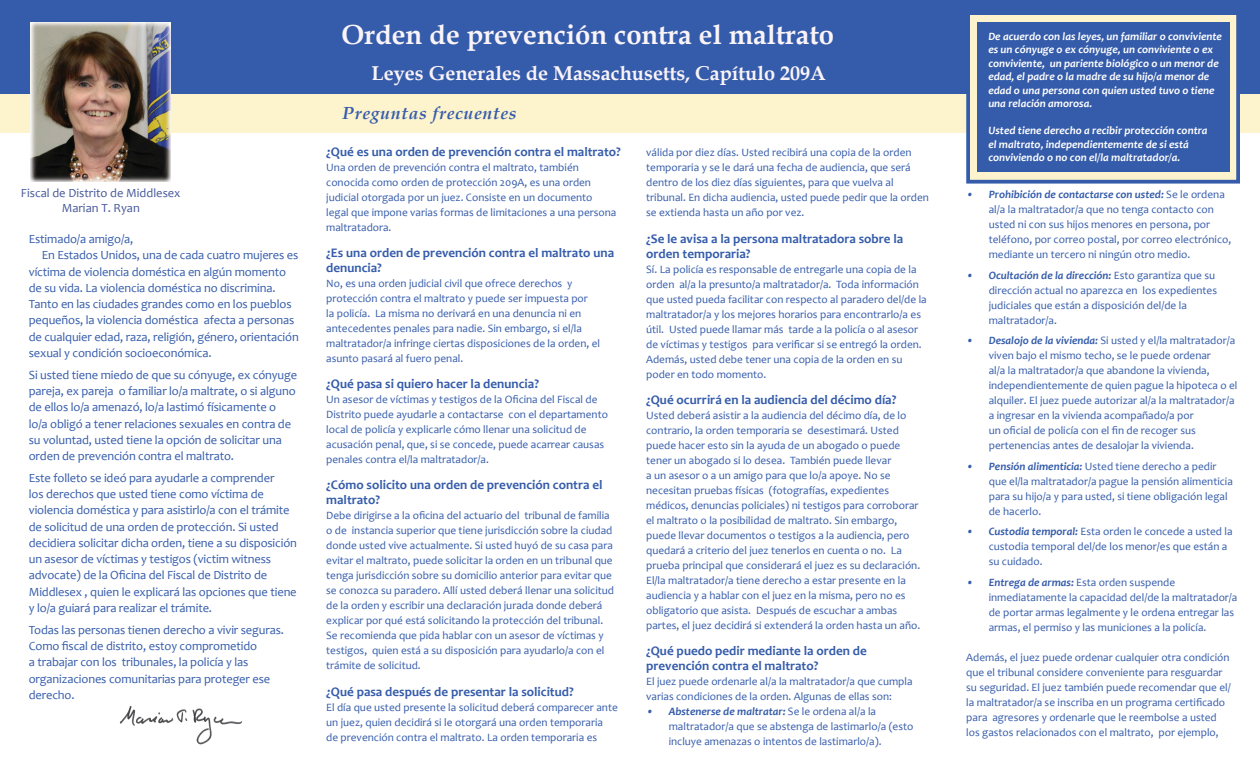
<style>
.page{position:relative;width:1260px;height:765px;background:#fff}
.page>*{position:absolute;margin:0;border:0;box-sizing:border-box;transform-origin:0 0}
.t1{font:700 27.5px "Book Antiqua";color:#faf4f8}
.t2{font:700 20px "Book Antiqua";color:#faf4f8}
.t3{font:italic 700 17.5px "Book Antiqua";letter-spacing:.04em;color:#355caa}
.t4{font:700 13.12px/15px "Candara";color:#355caa}
.t5{font:12.5px/16.2px "Candara";letter-spacing:-.01em;color:#355caa}
.t6{font:12.5px "Candara";color:#465899}
.t7{font:11.25px/15px "Candara";color:#355caa}
.t8{font:italic 700 11.25px/13.5px "Candara";color:#fff}
.s1{font-weight:700;font-style:italic}
</style>
<div class="page">
<div style="left:0;top:92px;width:1260px;height:40px;background:#fdf3cd"></div>
<div style="left:0;top:0;width:1260px;height:93px;background:#355caa"></div>
<div style="left:966px;top:11px;width:274px;height:173px;background:#fdf3cd;border:4px solid #355caa"></div>
<div style="left:977px;top:22px;width:253px;height:150px;background:#355caa"></div>
<img style="left:119px;top:705px;width:124px;height:40px">
<img style="left:31px;top:22px;width:139px;height:159px">
<p class="t6" style="left:21px;top:185px;width:161px">Fiscal de Distrito de Middlesex</p>
<p class="t6" style="left:62px;top:200px;width:80px">Marian T. Ryan</p>
<p class="t5" style="left:29px;top:231px;width:106px">Estimado/a amigo/a,</p>
<p class="t5" style="left:29px;top:247px;width:272px;text-indent:13px">En Estados Unidos, una de cada cuatro mujeres es víctima de violencia doméstica en algún momento de su vida. La violencia doméstica no discrimina.<br>Tanto en las ciudades grandes como en los pueblos pequeños, la violencia doméstica afecta a personas de cualquier edad, raza, religión, género, orientación sexual y condición socioeconómica.</p>
<p class="t5" style="left:29px;top:367px;width:270px">Si usted tiene miedo de que su cónyuge, ex cónyuge pareja, ex pareja o familiar lo/a maltrate, o si alguno de ellos lo/a amenazó, lo/a lastimó físicamente o lo/a obligó a tener relaciones sexuales en contra de su voluntad, usted tiene la opción de solicitar una orden de prevención contra el maltrato.</p>
<p class="t5" style="left:29px;top:470px;width:270px">Este folleto se ideó para ayudarle a comprender<br>los derechos que usted tiene como víctima de violencia doméstica y para asistirlo/a con el trámite de solicitud de una orden de protección. Si usted decidiera solicitar dicha orden, tiene a su disposición un asesor de víctimas y testigos (victim witness advocate) de la Oficina del Fiscal de Distrito de Middlesex , quien le explicará las opciones que tiene y lo/a guiará para realizar el trámite.</p>
<p class="t5" style="left:29px;top:622px;width:257px">Todas las personas tienen derecho a vivir seguras.<br>Como fiscal de distrito, estoy comprometido<br>a trabajar con los tribunales, la policía y las organizaciones comunitarias para proteger ese derecho.</p>
<p class="t1" style="left:341px;top:16px;width:494px">Orden de prevención contra el maltrato</p>
<p class="t2" style="left:371px;top:60px;width:456px">Leyes Generales de Massachusetts, Capítulo 209A</p>
<p class="t3" style="left:343px;top:101px;width:176px">Preguntas frecuentes</p>
<p class="t7" style="left:646px;top:145px;width:284px">válida por diez días. Usted recibirá una copia de la orden temporaria y se le dará una fecha de audiencia, que será dentro de los diez días siguientes, para que vuelva al tribunal. En dicha audiencia, usted puede pedir que la orden se extienda hasta un año por vez.</p>
<p class="t4" style="left:646px;top:231px;width:259px">¿Se le avisa a la persona maltratadora sobre la orden temporaria?</p>
<p class="t7" style="left:646px;top:261px;width:282px">Sí. La policía es responsable de entregarle una copia de la orden al/a la presunto/a maltratador/a. Toda información que usted pueda facilitar con respecto al paradero del/de la maltratador/a y los mejores horarios para encontrarlo/a es útil. Usted puede llamar más tarde a la policía o al asesor de víctimas y testigos para verificar si se entregó la orden.<br>Además, usted debe tener una copia de la orden en su poder en todo momento.</p>
<p class="t4" style="left:646px;top:392px;width:252px">¿Qué ocurrirá en la audiencia del décimo día?</p>
<p class="t7" style="left:646px;top:408px;width:276px">Usted deberá asistir a la audiencia del décimo día, de lo contrario, la orden temporaria se desestimará. Usted puede hacer esto sin la ayuda de un abogado o puede tener un abogado si lo desea. También puede llevar<br>a un asesor o a un amigo para que lo/a apoye. No se necesitan pruebas físicas (fotografías, expedientes médicos, denuncias policiales) ni testigos para corroborar el maltrato o la posibilidad de maltrato. Sin embargo, puede llevar documentos o testigos a la audiencia, pero quedará a criterio del juez tenerlos en cuenta o no. La prueba principal que considerará el juez es su declaración.<br>El/la maltratador/a tiene derecho a estar presente en la audiencia y a hablar con el juez en la misma, pero no es obligatorio que asista. Después de escuchar a ambas partes, el juez decidirá si extenderá la orden hasta un año.</p>
<p class="t4" style="left:646px;top:643px;width:222px">¿Qué puedo pedir mediante la orden de prevención contra el maltrato?</p>
<p class="t7" style="left:646px;top:674px;width:268px">El juez puede ordenarle al/a la maltratador/a que cumpla varias condiciones de la orden. Algunas de ellas son:</p>
<p class="t7" style="left:669px;top:704px;width:246px;text-indent:-22px"><span class="s1">• Abstenerse de maltratar:</span> Se le ordena al/a la maltratador/a que se abstenga de lastimarlo/a (esto incluye amenazas o intentos de lastimarlo/a).</p>
<p class="t4" style="left:326px;top:144px;width:296px">¿Qué es una orden de prevención contra el maltrato?</p>
<p class="t7" style="left:326px;top:159px;width:292px">Una orden de prevención contra el maltrato, también conocida como orden de protección 209A, es una orden judicial otorgada por un juez. Consiste en un documento legal que impone varias formas de limitaciones a una persona maltratadora.</p>
<p class="t4" style="left:326px;top:245px;width:289px">¿Es una orden de prevención contra el maltrato una denuncia?</p>
<p class="t7" style="left:326px;top:276px;width:275px">No, es una orden judicial civil que ofrece derechos y protección contra el maltrato y puede ser impuesta por<br>la policía. La misma no derivará en una denuncia ni en antecedentes penales para nadie. Sin embargo, si el/la maltratador/a infringe ciertas disposiciones de la orden, el asunto pasará al fuero penal.</p>
<p class="t4" style="left:326px;top:376px;width:214px">¿Qué pasa si quiero hacer la denuncia?</p>
<p class="t7" style="left:326px;top:392px;width:283px">Un asesor de víctimas y testigos de la Oficina del Fiscal de Distrito puede ayudarle a contactarse con el departamento local de policía y explicarle cómo llenar una solicitud de acusación penal, que, si se concede, puede acarrear causas penales contra el/la maltratador/a.</p>
<p class="t4" style="left:326px;top:477px;width:278px">¿Cómo solicito una orden de prevención contra el maltrato?</p>
<p class="t7" style="left:326px;top:508px;width:289px">Debe dirigirse a la oficina del actuario del tribunal de familia o de instancia superior que tiene jurisdicción sobre la ciudad donde usted vive actualmente. Si usted huyó de su casa para evitar el maltrato, puede solicitar la orden en un tribunal que tenga jurisdicción sobre su domicilio anterior para evitar que se conozca su paradero. Allí usted deberá llenar una solicitud de la orden y escribir una declaración jurada donde deberá explicar por qué está solicitando la protección del tribunal.<br>Se recomienda que pida hablar con un asesor de víctimas y testigos, quien está a su disposición para ayudarlo/a con el trámite de solicitud.</p>
<p class="t4" style="left:326px;top:684px;width:249px">¿Qué pasa después de presentar la solicitud?</p>
<p class="t7" style="left:326px;top:699px;width:293px">El día que usted presente la solicitud deberá comparecer ante un juez, quien decidirá si le otorgará una orden temporaria<br>de prevención contra el maltrato. La orden temporaria es</p>
<p class="t8" style="left:988px;top:29px;width:235px">De acuerdo con las leyes, un familiar o conviviente es un cónyuge o ex cónyuge, un conviviente o ex conviviente, un pariente biológico o un menor de edad, el padre o la madre de su hijo/a menor de edad o una persona con quien usted tuvo o tiene una relación amorosa.</p>
<p class="t8" style="left:988px;top:124px;width:221px">Usted tiene derecho a recibir protección contra el maltrato, independientemente de si está conviviendo o no con el/la maltratador/a.</p>
<p class="t7" style="left:989px;top:187px;width:244px;text-indent:-22px"><span class="s1">• Prohibición de contactarse con usted:</span> Se le ordena al/a la maltratador/a que no tenga contacto con usted ni con sus hijos menores en persona, por teléfono, por correo postal, por correo electrónico, mediante un tercero ni ningún otro medio.</p>
<p class="t7" style="left:989px;top:267px;width:230px;text-indent:-22px"><span class="s1">• Ocultación de la dirección:</span> Esto garantiza que su dirección actual no aparezca en los expedientes judiciales que están a disposición del/de la maltratador/a.</p>
<p class="t7" style="left:989px;top:333px;width:250px;text-indent:-22px"><span class="s1">• Desalojo de la vivienda:</span> Si usted y el/la maltratador/a viven bajo el mismo techo, se le puede ordenar<br>al/a la maltratador/a que abandone la vivienda, independientemente de quien pague la hipoteca o el alquiler. El juez puede autorizar al/a la maltratador/a a ingresar en la vivienda acompañado/a por<br>un oficial de policía con el fin de recoger sus pertenencias antes de desalojar la vivienda.</p>
<p class="t7" style="left:989px;top:459px;width:246px;text-indent:-22px"><span class="s1">• Pensión alimenticia:</span> Usted tiene derecho a pedir que el/la maltratador/a pague la pensión alimenticia para su hijo/a y para usted, si tiene obligación legal de hacerlo.</p>
<p class="t7" style="left:989px;top:524px;width:245px;text-indent:-22px"><span class="s1">• Custodia temporal:</span> Esta orden le concede a usted la custodia temporal del/de los menor/es que están a su cuidado.</p>
<p class="t7" style="left:989px;top:575px;width:250px;text-indent:-22px"><span class="s1">• Entrega de armas:</span> Esta orden suspende inmediatamente la capacidad del/de la maltratador/a de portar armas legalmente y le ordena entregar las armas, el permiso y las municiones a la policía.</p>
<p class="t7" style="left:966px;top:650px;width:266px">Además, el juez puede ordenar cualquier otra condición que el tribunal considere conveniente para resguardar su seguridad. El juez también puede recomendar que el/ la maltratador/a se inscriba en un programa certificado para agresores y ordenarle que le reembolse a usted los gastos relacionados con el maltrato, por ejemplo,</p>
</div>
